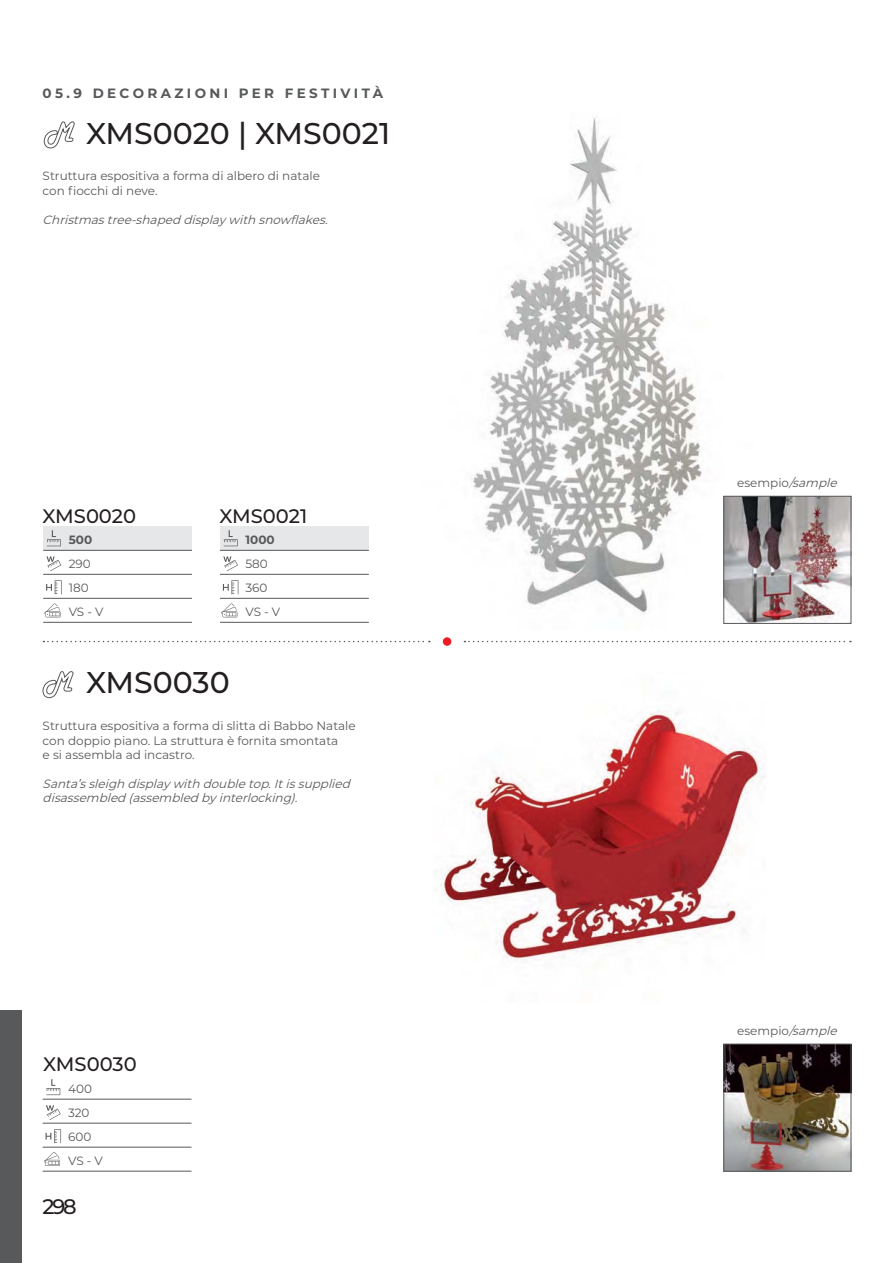
<style>
.page{position:relative;width:893px;height:1263px;background:#fff}
.page>*{position:absolute;margin:0;border:0;box-sizing:border-box;transform-origin:0 0}
.t1{font:500 30px "Montserrat";color:#231f20}
.t2{font:500 21px "Montserrat";color:#231f20}
.t3{font:500 19.5px "Montserrat";color:#231f20}
.t4{font:700 13.5px "Montserrat";letter-spacing:.25em;color:#58595b}
.t5{font:12px/24px "Montserrat";color:#58595b}
.t6{font:italic 12px/14.4px "Montserrat";color:#58595b}
.t7{font:700 12px "Montserrat";color:#58595b}
.s1{font-style:italic}
</style>
<div class="page">
<div style="left:0;top:1010px;width:21px;height:253px;background:#58595b"></div>
<img style="left:471px;top:117px;width:295px;height:497px">
<svg style="left:43px;top:121px;width:32px;height:28px"></svg>
<div style="left:443px;top:637px;width:8px;height:9px;background:#ed1c24;border-radius:50%"></div>
<svg style="left:43px;top:641px;width:387px;height:1px"></svg>
<svg style="left:464px;top:641px;width:387px;height:1px"></svg>
<svg style="left:42px;top:671px;width:32px;height:27px"></svg>
<hr style="left:43px;top:1099px;width:148px;height:1px;background:#58595b">
<hr style="left:43px;top:1123px;width:148px;height:1px;background:#58595b">
<hr style="left:43px;top:1147px;width:148px;height:1px;background:#58595b">
<hr style="left:43px;top:1171px;width:148px;height:1px;background:#58595b">
<svg style="left:44px;top:1152px;width:16px;height:14px"></svg>
<svg style="left:46px;top:1079px;width:14px;height:16px"></svg>
<svg style="left:46px;top:1129px;width:15px;height:14px"></svg>
<svg style="left:46px;top:1105px;width:15px;height:15px"></svg>
<div style="left:220px;top:527px;width:149px;height:24px;background:#e6e7e8"></div>
<div style="left:43px;top:527px;width:149px;height:24px;background:#e6e7e8"></div>
<hr style="left:220px;top:550px;width:149px;height:1px;background:#58595b">
<hr style="left:220px;top:574px;width:149px;height:1px;background:#58595b">
<hr style="left:220px;top:598px;width:149px;height:1px;background:#58595b">
<hr style="left:220px;top:622px;width:149px;height:1px;background:#58595b">
<svg style="left:221px;top:603px;width:16px;height:14px"></svg>
<svg style="left:224px;top:530px;width:14px;height:16px"></svg>
<svg style="left:223px;top:580px;width:15px;height:14px"></svg>
<svg style="left:223px;top:556px;width:15px;height:15px"></svg>
<hr style="left:43px;top:550px;width:149px;height:1px;background:#58595b">
<hr style="left:43px;top:574px;width:149px;height:1px;background:#58595b">
<hr style="left:43px;top:598px;width:149px;height:1px;background:#58595b">
<hr style="left:43px;top:622px;width:149px;height:1px;background:#58595b">
<svg style="left:44px;top:603px;width:17px;height:14px"></svg>
<svg style="left:47px;top:530px;width:14px;height:16px"></svg>
<svg style="left:46px;top:580px;width:16px;height:14px"></svg>
<svg style="left:46px;top:556px;width:15px;height:15px"></svg>
<img style="left:725px;top:1046px;width:124px;height:123px">
<div style="left:723px;top:1044px;width:128px;height:127px;border:1px solid #58595b"></div>
<img style="left:725px;top:498px;width:124px;height:124px">
<div style="left:723px;top:496px;width:128px;height:128px;border:1px solid #58595b"></div>
<img style="left:441px;top:708px;width:325px;height:252px">
<p class="t4" style="left:43px;top:88px;width:342px">05.9 DECORAZIONI PER FESTIVITÀ</p>
<h1 class="t1" style="left:86px;top:120px;width:306px">XMS0020 | XMS0021</h1>
<p class="t5" style="left:43px;top:170px;width:279px;line-height:14.4px">Struttura espositiva a forma di albero di natale con fiocchi di neve.</p>
<p class="t6" style="left:43px;top:213px;width:289px">Christmas tree-shaped display with snowflakes.</p>
<h3 class="t3" style="left:43px;top:508px;width:95px">XMS0020</h3>
<h3 class="t3" style="left:219px;top:508px;width:89px">XMS0021</h3>
<p class="t7" style="left:245px;top:534px;width:31px">1000</p>
<p class="t5" style="left:245px;top:552px;width:36px">580<br>360<br>VS - V</p>
<p class="t7" style="left:69px;top:534px;width:25px">500</p>
<p class="t5" style="left:69px;top:552px;width:36px">290<br>180<br>VS - V</p>
<h1 class="t1" style="left:86px;top:670px;width:145px">XMS0030</h1>
<p class="t5" style="left:43px;top:719px;width:315px;line-height:14.4px">Struttura espositiva a forma di slitta di Babbo Natale con doppio piano. La struttura è fornita smontata<br>e si assembla ad incastro.</p>
<p class="t6" style="left:43px;top:777px;width:312px">Santa’s sleigh display with double top.Itis supplied disassembled (assembled by interlocking).</p>
<h3 class="t3" style="left:43px;top:1056px;width:95px">XMS0030</h3>
<p class="t5" style="left:68px;top:1077px;width:36px">400<br>320<br>600<br>VS - V</p>
<h2 class="t2" style="left:43px;top:1198px;width:36px">298</h2>
<p class="t5" style="left:737px;top:471px;width:104px">esempio<span class="s1">/sample</span></p>
<p class="t5" style="left:737px;top:1019px;width:104px">esempio<span class="s1">/sample</span></p>
</div>
